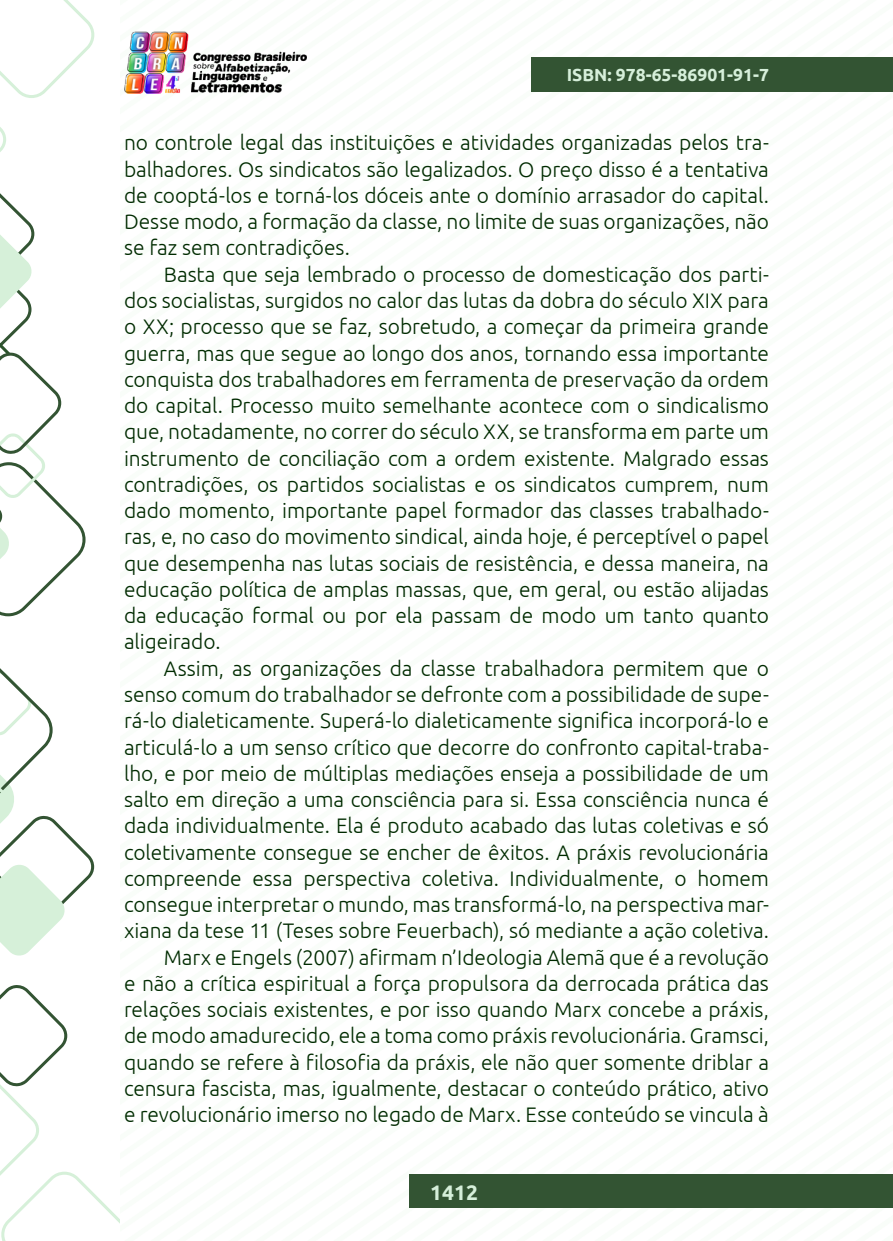
<style>
.page{position:relative;width:893px;height:1241px;background:#fff}
.page>*{position:absolute;margin:0;border:0;box-sizing:border-box;transform-origin:0 0}
._8_CORPO{font:300 21px/26.2px "Ubuntu";letter-spacing:-.005em;color:#002b00;text-align:justify}
.t1{font:700 21px "Ubuntu";color:#d6efda}
.t2{font:700 17.5px "Ubuntu";color:#d6efda}
</style>
<div class="page">
<img style="left:124px;top:31px;width:182px;height:62px">
<div style="left:532px;top:57px;width:361px;height:35px;background:#335433"></div>
<div style="left:410px;top:1174px;width:483px;height:33px;background:#335433"></div>
<svg style="left:0;top:985px;width:119px;height:255px"></svg>
<svg style="left:0;top:0;width:94px;height:616px"></svg>
<svg style="left:0;top:668px;width:94px;height:288px"></svg>
<p class="t2" style="left:567px;top:64px;width:204px">ISBN: 978-65-86901-91-7</p>
<p class="_8_CORPO" style="left:124px;top:129px;width:646px">no controle legal das instituições e atividades organizadas pelos tra&shy;balhadores. Os sindicatos são legalizados. O preço disso é a tentativa de cooptá-los e torná-los dóceis ante o domínio arrasador do capital.<br>Desse modo, a formação da classe, no limite de suas organizações, não se faz sem contradições.</p>
<p class="_8_CORPO" style="left:124px;top:260px;width:646px;text-indent:40px">Basta que seja lembrado o processo de domesticação dos parti&shy;dos socialistas, surgidos no calor das lutas da dobra do século XIX para o XX; processo que se faz, sobretudo, a começar da primeira grande guerra, mas que segue ao longo dos anos, tornando essa importante conquista dos trabalhadores em ferramenta de preservação da ordem do capital. Processo muito semelhante acontece com o sindicalismo que, notadamente, no correr do século XX, se transforma em parte um instrumento de conciliação com a ordem existente. Malgrado essas contradições, os partidos socialistas e os sindicatos cumprem, num dado momento, importante papel formador das classes trabalhado&shy;ras, e, no caso do movimento sindical, ainda hoje, é perceptível o papel que desempenha nas lutas sociais de resistência, e dessa maneira, na educação política de amplas massas, que, em geral, ou estão alijadas da educação formal ou por ela passam de modo um tanto quanto aligeirado.</p>
<p class="_8_CORPO" style="left:124px;top:654px;width:646px;text-indent:40px">Assim, as organizações da classe trabalhadora permitem que o senso comum do trabalhador se defronte com a possibilidade de supe&shy;rá-lo dialeticamente. Superá-lo dialeticamente significa incorporá-lo e articulá-lo a um senso crítico que decorre do confronto capital-traba&shy;lho, e por meio de múltiplas mediações enseja a possibilidade de um salto em direção a uma consciência para si. Essa consciência nunca é dada individualmente. Ela é produto acabado das lutas coletivas e só coletivamente consegue se encher de êxitos. A práxis revolucionária compreende essa perspectiva coletiva. Individualmente, o homem consegue interpretar o mundo, mas transformá-lo, na perspectiva mar&shy;xiana da tese 11 (Teses sobre Feuerbach), só mediante a ação coletiva.</p>
<p class="_8_CORPO" style="left:124px;top:943px;width:646px;text-indent:40px">Marx e Engels (2007) afirmam n’Ideologia Alemã que é a revolução e não a crítica espiritual a força propulsora da derrocada prática das relações sociais existentes, e por isso quando Marx concebe a práxis, de modo amadurecido, ele a toma como práxis revolucionária. Gramsci, quando se refere à filosofia da práxis, ele não quer somente driblar a censura fascista, mas, igualmente, destacar o conteúdo prático, ativo e revolucionário imerso no legado de Marx. Esse conteúdo se vincula à</p>
<p class="t1" style="left:430px;top:1178px;width:49px">1412</p>
</div>
